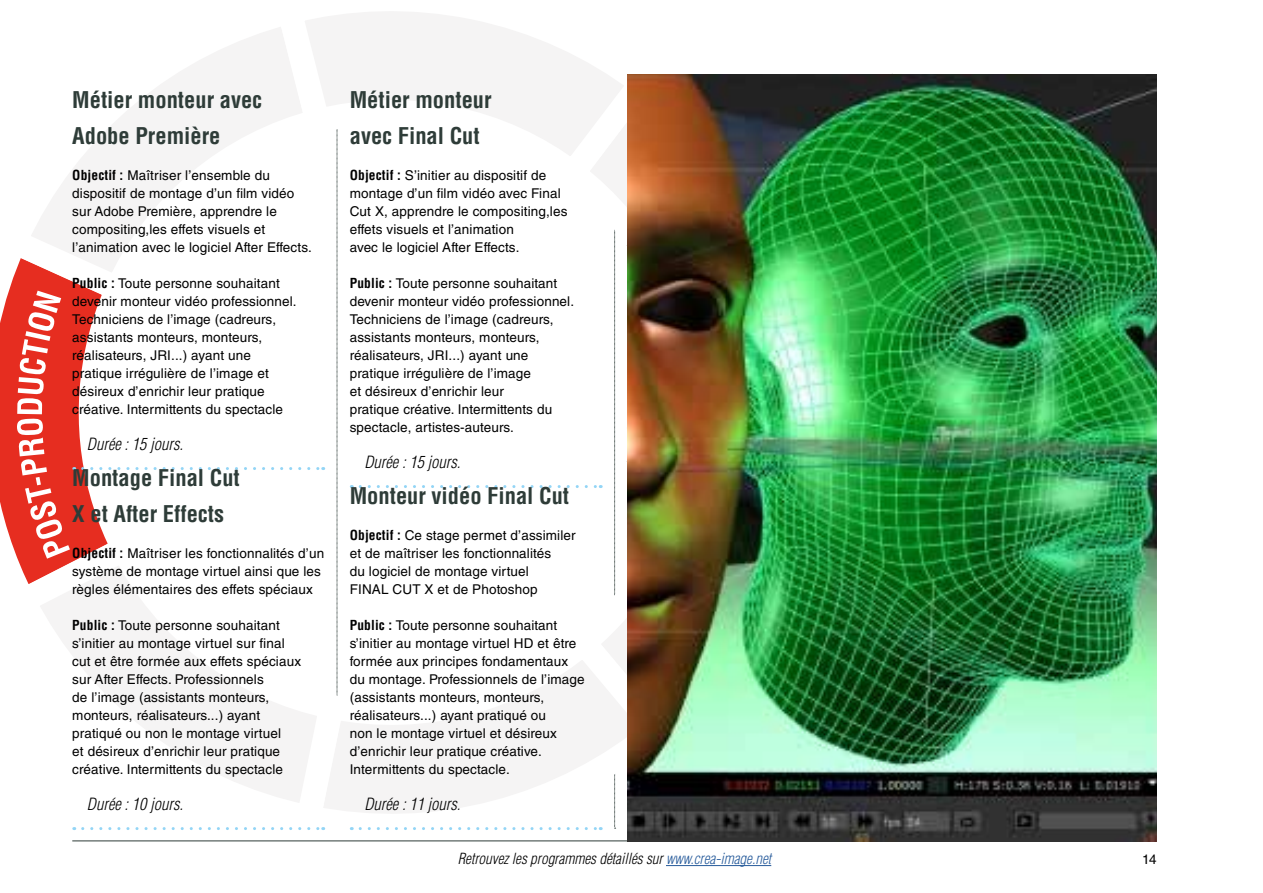
<style>
.page{position:relative;width:1263px;height:893px;background:#fff}
.page>*{position:absolute;margin:0;border:0;box-sizing:border-box;transform-origin:0 0}
.t1{font:700 condensed 22.5px/36px "Helvetica LT Std";color:#2e3c38}
.t2{font:italic 300 condensed 16.5px "Helvetica LT Std";color:#000}
.t3{font:italic 300 condensed 15px "Helvetica LT Std";color:#000}
.t4{font:13.5px/18px "Helvetica LT Std";letter-spacing:.01em;color:#000}
.s1{font-weight:700;font-stretch:condensed}
.s2{color:#275b9b}
</style>
<div class="page">
<hr style="left:72px;top:841px;width:1085px;height:1px;background:#2e3c38">
<hr style="left:666px;top:865px;width:105px;height:1px;background:#275b9b">
<svg style="left:337px;top:320px;width:1px;height:197px"></svg>
<svg style="left:359px;top:619px;width:331px;height:223px"></svg>
<svg style="left:40px;top:517px;width:319px;height:325px"></svg>
<svg style="left:31px;top:33px;width:307px;height:287px"></svg>
<svg style="left:261px;top:12px;width:366px;height:195px"></svg>
<svg style="left:104px;top:630px;width:159px;height:128px"></svg>
<svg style="left:137px;top:120px;width:38px;height:38px"></svg>
<div style="left:350px;top:38px;width:217px;height:67px;background:#f5f4f4"></div>
<svg style="left:365px;top:702px;width:235px;height:85px"></svg>
<svg style="left:0;top:242px;width:324px;height:358px"></svg>
<svg style="left:83px;top:827px;width:241px;height:3px"></svg>
<svg style="left:360px;top:485px;width:241px;height:3px"></svg>
<svg style="left:360px;top:827px;width:241px;height:3px"></svg>
<img style="left:627px;top:74px;width:530px;height:767px">
<h1 class="t1" style="left:72px;top:82px;width:191px">Métier monteur avec<br>Adobe Première</h1>
<p class="t4" style="left:72px;top:166px;width:241px"><span class="s1">Objectif :</span> Maîtriser l’ensemble du dispositif de montage d’un film vidéo sur Adobe Première, apprendre le compositing,les effets visuels et l’animation avec le logiciel After Effects.</p>
<p class="t4" style="left:72px;top:274px;width:226px"><span class="s1">Public :</span> Toute personne souhaitant devenir monteur vidéo professionnel.<br>Techniciens de l’image (cadreurs, assistants monteurs, monteurs, réalisateurs, JRI...) ayant une pratique irrégulière de l’image et désireux d’enrichir leur pratique créative. Intermittents du spectacle</p>
<p class="t2" style="left:87px;top:434px;width:98px">Durée : 15 jours.</p>
<h1 class="t1" style="left:72px;top:460px;width:169px">Montage Final Cut<br>X et After Effects</h1>
<p class="t4" style="left:72px;top:544px;width:253px"><span class="s1">Objectif :</span> Maîtriser les fonctionnalités d’un système de montage virtuel ainsi que les règles élémentaires des effets spéciaux</p>
<p class="t4" style="left:72px;top:616px;width:230px"><span class="s1">Public :</span> Toute personne souhaitant s’initier au montage virtuel sur final cut et être formée aux effets spéciaux sur After Effects. Professionnels<br>de l’image (assistants monteurs, monteurs, réalisateurs...) ayant pratiqué ou non le montage virtuel<br>et désireux d’enrichir leur pratique créative. Intermittents du spectacle</p>
<p class="t2" style="left:87px;top:794px;width:98px">Durée : 10 jours.</p>
<h1 class="t1" style="left:350px;top:82px;width:143px">Métier monteur avec Final Cut</h1>
<p class="t4" style="left:350px;top:166px;width:219px"><span class="s1">Objectif :</span> S’initier au dispositif de montage d’un film vidéo avec Final Cut X, apprendre le compositing,les effets visuels et l’animation<br>avec le logiciel After Effects.</p>
<p class="t4" style="left:350px;top:274px;width:226px"><span class="s1">Public :</span> Toute personne souhaitant devenir monteur vidéo professionnel.<br>Techniciens de l’image (cadreurs, assistants monteurs, monteurs, réalisateurs, JRI...) ayant une pratique irrégulière de l’image<br>et désireux d’enrichir leur<br>pratique créative. Intermittents du spectacle, artistes-auteurs.</p>
<p class="t2" style="left:364px;top:452px;width:98px">Durée : 15 jours.</p>
<h1 class="t1" style="left:350px;top:478px;width:221px">Monteur vidéo Final Cut</h1>
<p class="t4" style="left:350px;top:526px;width:227px"><span class="s1">Objectif :</span> Ce stage permet d’assimiler et de maîtriser les fonctionnalités<br>du logiciel de montage virtuel<br>FINAL CUT X et de Photoshop</p>
<p class="t4" style="left:350px;top:616px;width:236px"><span class="s1">Public :</span> Toute personne souhaitant s’initier au montage virtuel HD et être formée aux principes fondamentaux du montage. Professionnels de l’image (assistants monteurs, monteurs, réalisateurs...) ayant pratiqué ou<br>non le montage virtuel et désireux d’enrichir leur pratique créative.<br>Intermittents du spectacle.</p>
<p class="t2" style="left:364px;top:794px;width:98px">Durée : 11 jours.</p>
<p class="t3" style="left:458px;top:849px;width:315px">Retrouvez les programmes détaillés sur <span class="s2">www.crea-image.net</span></p>
<p class="t4" style="left:1142px;top:850px;width:16px">14</p>
</div>
